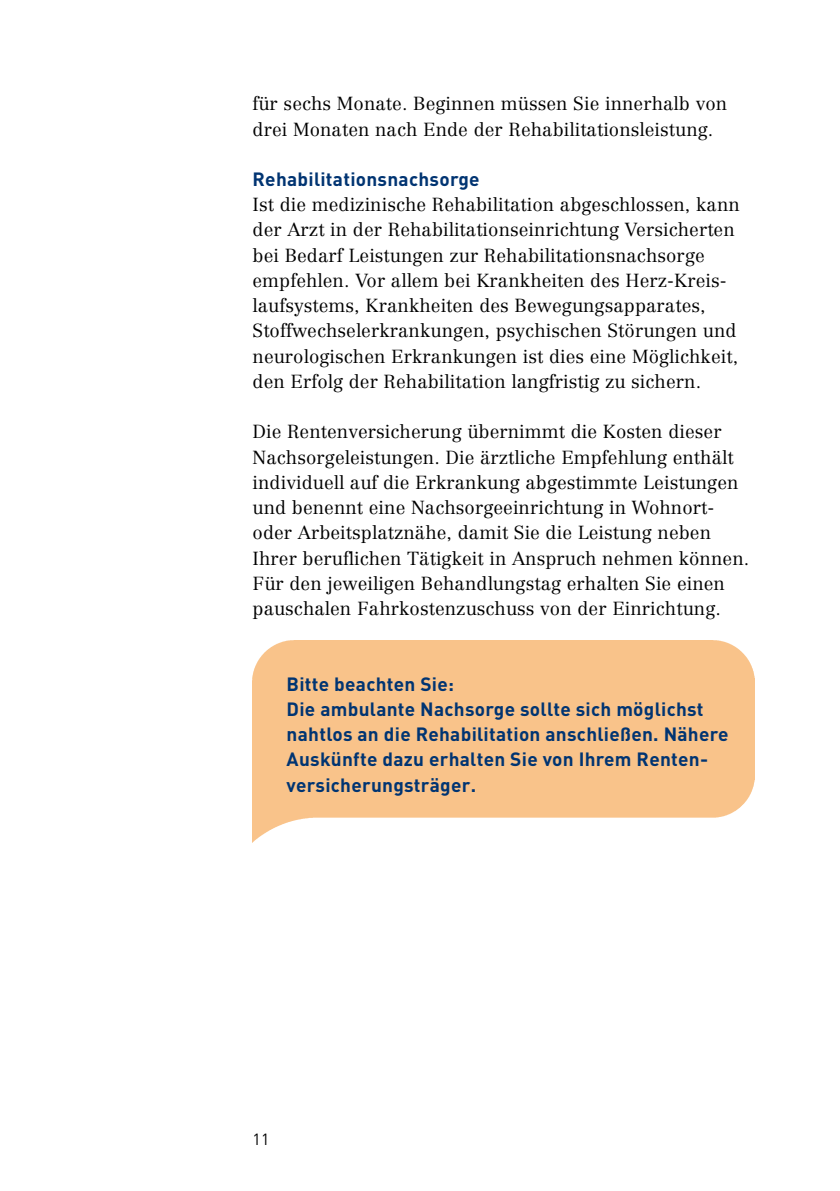
<style>
.page{position:relative;width:840px;height:1191px;background:#fff}
.page>*{position:absolute;margin:0;border:0;box-sizing:border-box;transform-origin:0 0}
.t1{font:700 19px/25.2px "DIN";letter-spacing:.015em;color:#003472}
.t2{font:300 18.6px/25.2px "Centennial";letter-spacing:.005em;color:#000}
.t3{font:16px "DIN";color:#000}
</style>
<div class="page">
<p class="t2" style="left:252px;top:91px;width:476px">für sechs Monate. Beginnen müssen Sie innerhalb von drei Monaten nach Ende der Rehabilitationsleistung.</p>
<h3 class="t1" style="left:252px;top:166px;width:228px">Rehabilitationsnachsorge</h3>
<p class="t2" style="left:252px;top:192px;width:488px">Ist die medizinische Rehabilitation abgeschlossen, kann der Arzt in der Rehabilitationseinrichtung Versicherten bei Bedarf Leistungen zur Rehabilitationsnachsorge empfehlen. Vor allem bei Krankheiten des Herz-Kreis&shy;laufsystems, Krankheiten des Bewegungsapparates, Stoffwechselerkrankungen, psychischen Störungen und neurologischen Erkrankungen ist dies eine Möglichkeit, den Erfolg der Rehabilitation langfristig zu sichern.</p>
<p class="t2" style="left:252px;top:419px;width:498px">Die Rentenversicherung übernimmt die Kosten dieser Nachsorgeleistungen. Die ärztliche Empfehlung enthält individuell auf die Erkrankung abgestimmte Leistungen und benennt eine Nachsorgeeinrichtung in Wohnort&shy;oder Arbeitsplatznähe, damit Sie die Leistung neben Ihrer beruflichen Tätigkeit in Anspruch nehmen können.<br>Für den jeweiligen Behandlungstag erhalten Sie einen pauschalen Fahrkostenzuschuss von der Einrichtung.</p>
<p class="t1" style="left:286px;top:670px;width:169px">Bitte beachten Sie:</p>
<p class="t1" style="left:286px;top:695px;width:443px">Die ambulante Nachsorge sollte sich möglichst nahtlos an die Rehabilitation anschließen. Nähere Auskünfte dazu erhalten Sie von Ihrem Renten&shy;versicherungsträger.</p>
<p class="t3" style="left:252px;top:1129px;width:18px">11</p>
</div>
